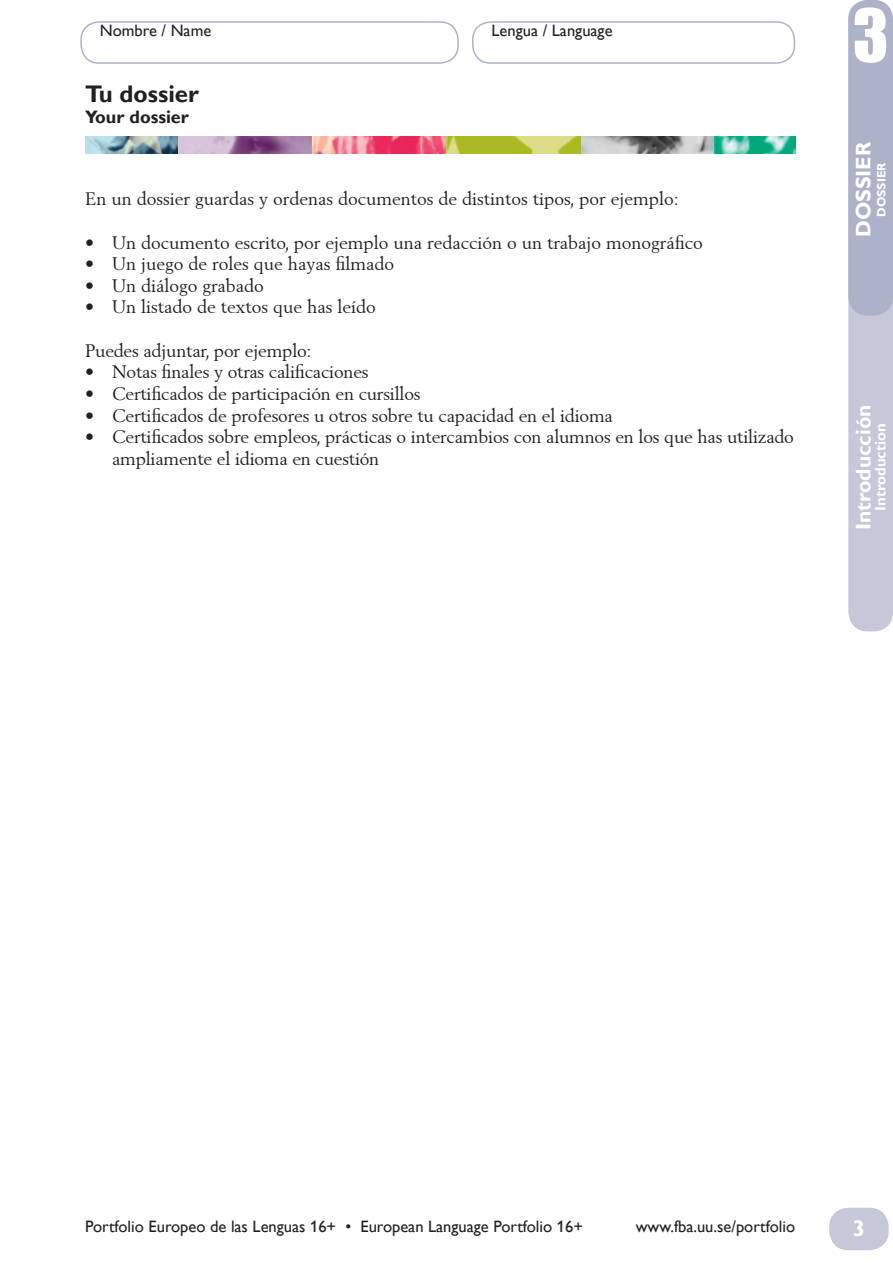
<style>
.page{position:relative;width:893px;height:1263px;background:#fff}
.page>*{position:absolute;margin:0;border:0;box-sizing:border-box;transform-origin:0 0}
.t1{font:67.5px "Impact";color:#fff}
.ESP_rubrik{font:700 24px "Gill Alt One";color:#231f20}
.ESP_underrubrik{font:700 22.5px "Gill Alt One";color:#fff}
.ESP_rubrik-2{font:700 21px "Gill Alt One";color:#fff}
.ESP_bröd{font:18px/21.6px "Berling";letter-spacing:-.01em;color:#231f20}
.ESP_rubrik-3{font:700 18px "Gill Alt One";color:#231f20}
.ESP_tabell_rubrik{font:16.5px "Gill Alt One";color:#231f20}
.ESP_rubrik-4{font:700 15px "Gill Alt One";color:#fff}
.t2{font:700 12px "Gill Alt One";color:#fff}
</style>
<div class="page">
<div style="left:829px;top:1208px;width:60px;height:42px;background:#c6c8d9;border-radius:20px"></div>
<div style="left:80px;top:21px;width:379px;height:43px;border:2px solid #aeb2c8;border-radius:18px"></div>
<div style="left:472px;top:21px;width:323px;height:43px;border:2px solid #aeb2c8;border-radius:18px"></div>
<img style="left:85px;top:137px;width:710px;height:16px">
<div style="left:848px;top:0;width:45px;height:631px;background:#c6c8d9;border-radius:20px"></div>
<div style="left:848px;top:0;width:45px;height:316px;background:#aeb2c8;border-radius:20px"></div>
<p class="ESP_tabell_rubrik" style="left:100px;top:21px;width:113px">Nombre / Name</p>
<p class="ESP_tabell_rubrik" style="left:491px;top:21px;width:123px">Lengua / Language</p>
<p class="ESP_rubrik" style="left:85px;top:80px;width:115px">Tu dossier</p>
<p class="ESP_rubrik-3" style="left:85px;top:107px;width:105px">Your dossier</p>
<p class="ESP_bröd" style="left:85px;top:188px;width:595px">En un dossier guardas y ordenas documentos de distintos tipos, por ejemplo:</p>
<p class="ESP_bröd" style="left:85px;top:231px;width:619px">• Un documento escrito, por ejemplo una redacción o un trabajo monográfico</p>
<p class="ESP_bröd" style="left:85px;top:253px;width:311px">• Un juego de roles que hayas filmado</p>
<p class="ESP_bröd" style="left:85px;top:275px;width:180px">• Un diálogo grabado</p>
<p class="ESP_bröd" style="left:85px;top:296px;width:292px">• Un listado de textos que has leído</p>
<p class="ESP_bröd" style="left:85px;top:339px;width:228px">Puedes adjuntar, por ejemplo:</p>
<p class="ESP_bröd" style="left:85px;top:361px;width:285px">• Notas finales y otras calificaciones</p>
<p class="ESP_bröd" style="left:85px;top:383px;width:337px">• Certificados de participación en cursillos</p>
<p class="ESP_bröd" style="left:85px;top:404px;width:529px">• Certificados de profesores u otros sobre tu capacidad en el idioma</p>
<p class="ESP_bröd" style="left:112px;top:426px;width:683px;text-indent:-27px">• Certificados sobre empleos, prácticas o intercambios con alumnos en los que has utilizado ampliamente el idioma en cuestión</p>
<p class="t1" style="left:853px;top:-17px;width:37px">3</p>
<p class="ESP_rubrik-2" style="left:851px;top:237px;width:97px;rotate:-90deg">DOSSIER</p>
<p class="t2" style="left:874px;top:217px;width:56px;rotate:-90deg">DOSSIER</p>
<p class="ESP_rubrik-2" style="left:851px;top:530px;width:127px;rotate:-90deg">Introducción</p>
<p class="ESP_rubrik-4" style="left:872px;top:511px;width:89px;rotate:-90deg">Introduction</p>
<p class="ESP_tabell_rubrik" style="left:85px;top:1217px;width:499px">Portfolio Europeo de las Lenguas 16+ • European Language Portfolio 16+</p>
<p class="ESP_tabell_rubrik" style="left:636px;top:1217px;width:161px">www.fba.uu.se/portfolio</p>
<p class="ESP_underrubrik" style="left:853px;top:1215px;width:14px">3</p>
</div>
